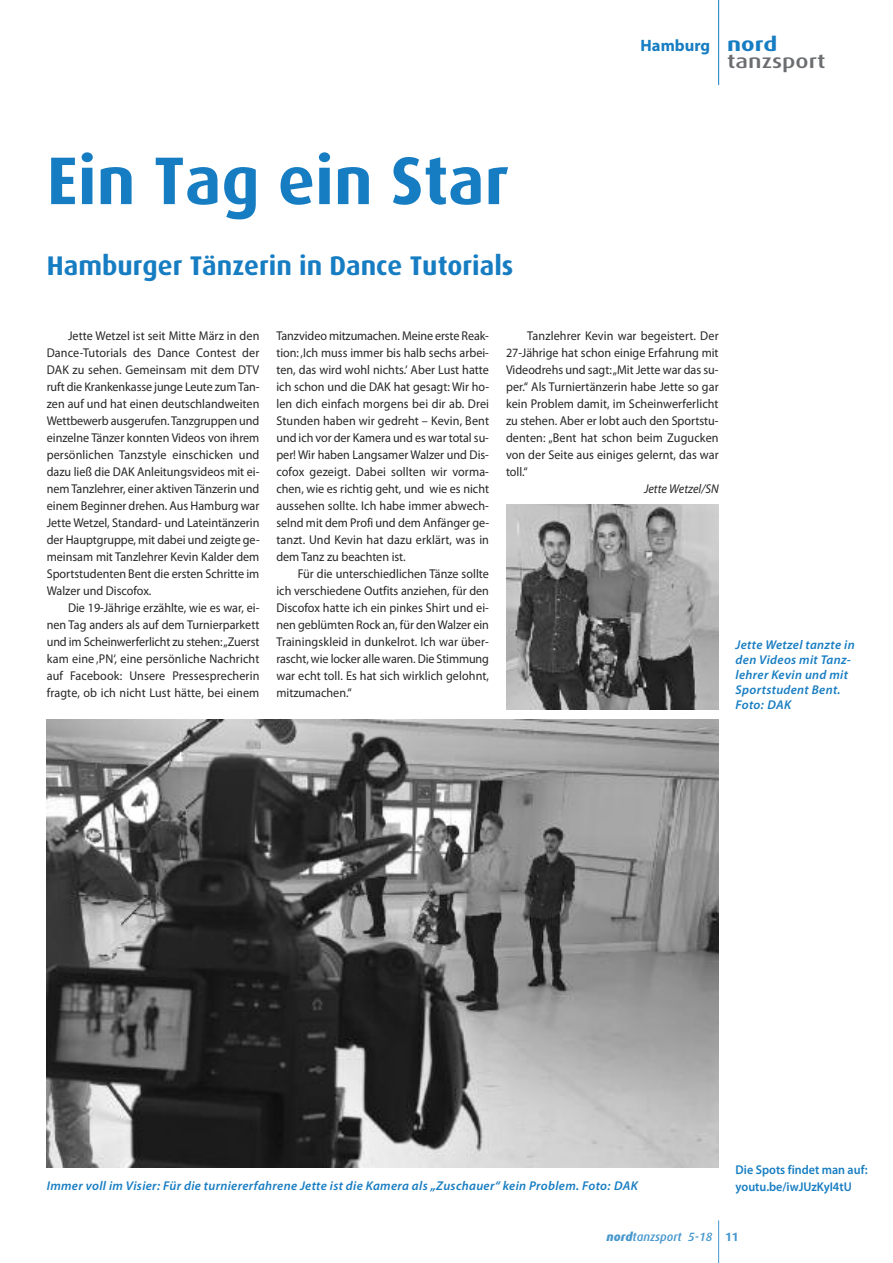
<style>
.page{position:relative;width:893px;height:1263px;background:#fff}
.page>*{position:absolute;margin:0;border:0;box-sizing:border-box;transform-origin:0 0}
.t1{font:700 67.5px "Dax";color:#177dc2}
.t2{font:700 27px "Dax";color:#177dc2}
.t3{font:500 19.5px "Dax";color:#6c6d70;scale:1.25 1}
.t4{font:700 19.5px "Dax";color:#177dc2;scale:1.25 1}
.t5{font:700 16.5px "Myriad Pro";color:#177dc2}
.t6{font:12.75px/17px "Myriad Pro";letter-spacing:.005em;color:#272526;text-align:justify;scale:.95 1}
.t7{font:italic 600 12.75px/14.9px "Myriad Pro";letter-spacing:.025em;color:#177dc2}
.t8{font:600 12.75px/17px "Myriad Pro";color:#177dc2;scale:.95 1}
.t9{font:italic 12.75px "Myriad Pro";color:#272526;scale:.95 1}
.t10{font:italic 500 12px "Dax";color:#4697ce}
.s1{font-weight:800}
.s2{font-weight:700;font-style:normal}
</style>
<div class="page">
<hr style="left:718px;top:1220px;width:1px;height:43px;background:#4697ce">
<hr style="left:718px;top:0;width:1px;height:85px;background:#177dc2">
<img style="left:47px;top:719px;width:672px;height:448px">
<img style="left:506px;top:505px;width:213px;height:204px">
<p class="t5" style="left:641px;top:39px;width:71px">Hamburg</p>
<h3 class="t4" style="left:727px;top:34px;width:42px">nord</h3>
<h3 class="t3" style="left:727px;top:50px;width:80px">tanzsport</h3>
<h1 class="t1" style="left:47px;top:143px;width:464px">Ein Tag ein Star</h1>
<h2 class="t2" style="left:47px;top:250px;width:468px">Hamburger Tänzerin in Dance Tutorials</h2>
<p class="t6" style="left:47px;top:328px;width:226px;text-indent:21px">Jette Wetzel ist seit Mitte März in den Dance-Tutorials des Dance Contest der DAK zu sehen. Gemeinsam mit dem DTV ruft die Krankenkasse junge Leute zumTan&shy;zen auf und hat einen deutschlandweiten Wettbewerb ausgerufen. Tanzgruppen und einzelne Tänzer konnten Videos von ihrem persönlichen Tanzstyle einschicken und dazu ließ die DAK Anleitungsvideos mit ei&shy;nem Tanzlehrer, einer aktiven Tänzerin und einem Beginner drehen. Aus Hamburg war Jette Wetzel, Standard- und Lateintänzerin der Hauptgruppe, mit dabei und zeigte ge&shy;meinsam mit Tanzlehrer Kevin Kalder dem Sportstudenten Bent die ersten Schritte im Walzer und Discofox.</p>
<p class="t6" style="left:47px;top:601px;width:225px;text-indent:21px">Die 19-Jährige erzählte, wie es war, ei&shy;nen Tag anders als auf dem Turnierparkett und im Scheinwerferlicht zu stehen:„Zuerst kam eine ‚PN‘, eine persönliche Nachricht auf Facebook: Unsere Pressesprecherin fragte, ob ich nicht Lust hätte, bei einem</p>
<p class="t6" style="left:276px;top:328px;width:226px">Tanzvideo mitzumachen. Meine erste Reak&shy;tion: ‚Ich muss immer bis halb sechs arbei&shy;ten, das wird wohl nichts.‘ Aber Lust hatte ich schon und die DAK hat gesagt: Wir ho&shy;len dich einfach morgens bei dir ab. Drei Stunden haben wir gedreht – Kevin, Bent und ich vor der Kamera und es war total su&shy;per! Wir haben Langsamer Walzer und Dis&shy;cofox gezeigt. Dabei sollten wir vorma&shy;chen, wie es richtig geht, und wie es nicht aussehen sollte. Ich habe immer abwech&shy;selnd mit dem Profi und dem Anfänger ge&shy;tanzt. Und Kevin hat dazu erklärt, was in dem Tanz zu beachten ist.</p>
<p class="t6" style="left:276px;top:567px;width:225px;text-indent:21px">Für die unterschiedlichen Tänze sollte ich verschiedene Outfits anziehen, für den Discofox hatte ich ein pinkes Shirt und ei&shy;nen geblümten Rock an, für den Walzer ein Trainingskleid in dunkelrot. Ich war über&shy;rascht, wie locker alle waren. Die Stimmung war echt toll. Es hat sich wirklich gelohnt, mitzumachen.“</p>
<p class="t6" style="left:506px;top:328px;width:225px;text-indent:21px">Tanzlehrer Kevin war begeistert. Der 27-Jährige hat schon einige Erfahrung mit Videodrehs und sagt:„Mit Jette war das su&shy;per.“ Als Turniertänzerin habe Jette so gar kein Problem damit, im Scheinwerferlicht zu stehen. Aber er lobt auch den Sportstu&shy;denten: „Bent hat schon beim Zugucken von der Seite aus einiges gelernt, das war toll.“</p>
<p class="t9" style="left:644px;top:484px;width:80px">Jette Wetzel/SN</p>
<p class="t7" style="left:736px;top:639px;width:121px">Jette Wetzel tanzte in den Videos mit Tanz&shy;lehrer Kevin und mit<br>Sportstudent Bent.<br>Foto: DAK</p>
<p class="t7" style="left:47px;top:1179px;width:592px">Immer voll im Visier: Für die turniererfahrene Jette ist die Kamera als „Zuschauer“ kein Problem. Foto: DAK</p>
<p class="t8" style="left:736px;top:1162px;width:141px">Die Spots findet man auf: youtu.be/iwJUzKyI4tU</p>
<p class="t10" style="left:607px;top:1230px;width:133px"><span class="s1">nord</span>tanzsport 5-18 <span class="s2">11</span></p>
</div>
